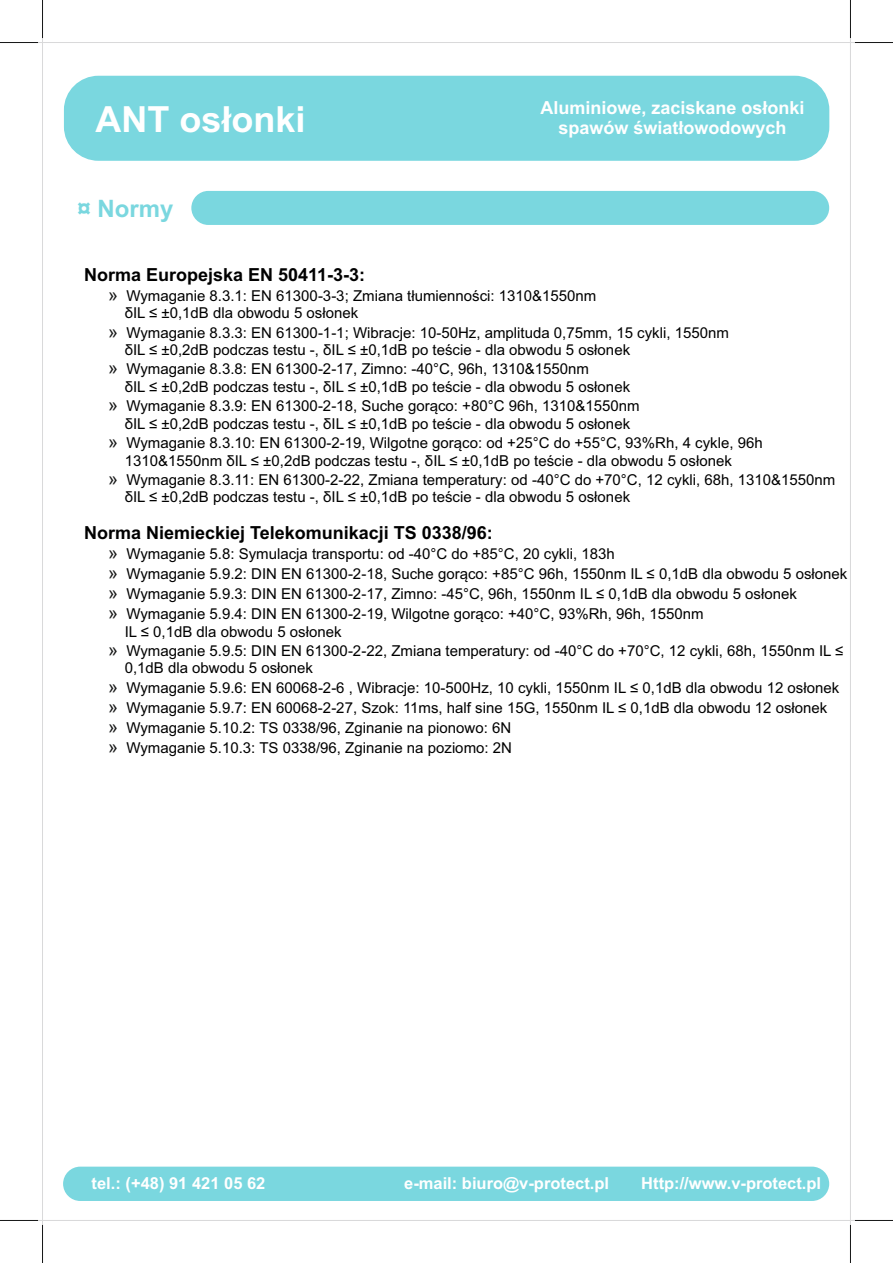
<style>
.page{position:relative;width:893px;height:1263px;background:#fff}
.page>*{position:absolute;margin:0;border:0;box-sizing:border-box;transform-origin:0 0}
.t1{font:700 36px "Arial";color:#fff}
.t2{font:700 24px "Arial";color:#7ad7df}
.t3{font:700 18px "Arial";color:#000}
.t4{font:700 18px/20.1px "Arial";color:#fff;text-align:center}
.t5{font:700 16.5px "Arial";color:#fff}
.t6{font:15px/17.4px "Arial";color:#000}
.s1{font-size:18px;color:#151616}
</style>
<div class="page">
<div style="left:191px;top:191px;width:638px;height:34px;background:#7ad7df;border-radius:17px"></div>
<div style="left:64px;top:76px;width:765px;height:85px;background:#7ad7df;border-radius:34px"></div>
<hr style="left:0;top:42px;width:38px;height:1px;background:#151616">
<hr style="left:42px;top:0;width:1px;height:38px;background:#151616">
<hr style="left:855px;top:42px;width:38px;height:1px;background:#151616">
<hr style="left:850px;top:0;width:1px;height:38px;background:#151616">
<hr style="left:38px;top:42px;width:817px;height:1px;background:#d9d9da">
<hr style="left:42px;top:1225px;width:1px;height:38px;background:#151616">
<hr style="left:850px;top:1225px;width:1px;height:38px;background:#151616">
<div style="left:63px;top:1166px;width:766px;height:35px;background:#7ad7df;border-radius:17px"></div>
<hr style="left:0;top:1220px;width:38px;height:1px;background:#151616">
<hr style="left:855px;top:1220px;width:38px;height:1px;background:#151616">
<hr style="left:38px;top:1220px;width:817px;height:1px;background:#d9d9da">
<hr style="left:42px;top:38px;width:1px;height:1187px;background:#d9d9da">
<hr style="left:850px;top:38px;width:1px;height:1187px;background:#d9d9da">
<h1 class="t1" style="left:96px;top:106px;width:212px">ANT osłonki</h1>
<h2 class="t2" style="left:77px;top:200px;width:98px">¤ Normy</h2>
<p class="t4" style="left:540px;top:99px;width:266px">Aluminiowe, zaciskane osłonki spawów światłowodowych</p>
<p class="t3" style="left:84px;top:267px;width:283px">Norma Europejska EN 50411-3-3:</p>
<p class="t6" style="left:125px;top:288px;width:473px;text-indent:-17px"><span class="s1">»</span> Wymaganie 8.3.1: EN 61300-3-3; Zmiana tłumienności: 1310&amp;1550nm δIL ≤ ±0,1dB dla obwodu 5 osłonek</p>
<p class="t6" style="left:125px;top:325px;width:606px;text-indent:-17px"><span class="s1">»</span> Wymaganie 8.3.3: EN 61300-1-1; Wibracje: 10-50Hz, amplituda 0,75mm, 15 cykli, 1550nm δIL ≤ ±0,2dB podczas testu -, δIL ≤ ±0,1dB po teście - dla obwodu 5 osłonek</p>
<p class="t6" style="left:125px;top:362px;width:507px;text-indent:-17px"><span class="s1">»</span> Wymaganie 8.3.8: EN 61300-2-17, Zimno: -40°C, 96h, 1310&amp;1550nm<br>δIL ≤ ±0,2dB podczas testu -, δIL ≤ ±0,1dB po teście - dla obwodu 5 osłonek</p>
<p class="t6" style="left:108px;top:399px;width:533px;text-align:center"><span class="s1">»</span> Wymaganie 8.3.9: EN 61300-2-18, Suche gorąco: +80°C 96h, 1310&amp;1550nm δIL ≤ ±0,2dB podczas testu -, δIL ≤ ±0,1dB po teście - dla obwodu 5 osłonek</p>
<p class="t6" style="left:125px;top:436px;width:640px;text-indent:-17px"><span class="s1">»</span> Wymaganie 8.3.10: EN 61300-2-19, Wilgotne gorąco: od +25°C do +55°C, 93%Rh, 4 cykle, 96h<br>1310&amp;1550nm δIL ≤ ±0,2dB podczas testu -, δIL ≤ ±0,1dB po teście - dla obwodu 5 osłonek</p>
<p class="t6" style="left:125px;top:472px;width:712px;text-indent:-17px"><span class="s1">»</span> Wymaganie 8.3.11: EN 61300-2-22, Zmiana temperatury: od -40°C do +70°C, 12 cykli, 68h, 1310&amp;1550nm δIL ≤ ±0,2dB podczas testu -, δIL ≤ ±0,1dB po teście - dla obwodu 5 osłonek</p>
<p class="t3" style="left:84px;top:526px;width:410px">Norma Niemieckiej Telekomunikacji TS 0338/96:</p>
<p class="t6" style="left:108px;top:545px;width:741px;line-height:20.1px"><span class="s1">»</span> Wymaganie 5.8: Symulacja transportu: od -40°C do +85°C, 20 cykli, 183h<br><span class="s1">»</span> Wymaganie 5.9.2: DIN EN 61300-2-18, Suche gorąco: +85°C 96h, 1550nm IL ≤ 0,1dB dla obwodu 5 osłonek <span class="s1">»</span> Wymaganie 5.9.3: DIN EN 61300-2-17, Zimno: -45°C, 96h, 1550nm IL ≤ 0,1dB dla obwodu 5 osłonek<br><span class="s1">»</span> Wymaganie 5.9.4: DIN EN 61300-2-19, Wilgotne gorąco: +40°C, 93%Rh, 96h, 1550nm</p>
<p class="t6" style="left:108px;top:623px;width:737px;line-height:19.5px;text-indent:17px">IL ≤ 0,1dB dla obwodu 5 osłonek<br><span class="s1">»</span> Wymaganie 5.9.5: DIN EN 61300-2-22, Zmiana temperatury: od -40°C do +70°C, 12 cykli, 68h, 1550nm IL ≤</p>
<p class="t6" style="left:108px;top:659px;width:733px;line-height:20px;text-indent:17px">0,1dB dla obwodu 5 osłonek<br><span class="s1">»</span> Wymaganie 5.9.6: EN 60068-2-6 , Wibracje: 10-500Hz, 10 cykli, 1550nm IL ≤ 0,1dB dla obwodu 12 osłonek <span class="s1">»</span> Wymaganie 5.9.7: EN 60068-2-27, Szok: 11ms, half sine 15G, 1550nm IL ≤ 0,1dB dla obwodu 12 osłonek <span class="s1">»</span> Wymaganie 5.10.2: TS 0338/96, Zginanie na pionowo: 6N<br><span class="s1">»</span> Wymaganie 5.10.3: TS 0338/96, Zginanie na poziomo: 2N</p>
<p class="t5" style="left:92px;top:1177px;width:175px">tel.: (+48) 91 421 05 62</p>
<p class="t5" style="left:404px;top:1177px;width:206px">e-mail: biuro@v-protect.pl</p>
<p class="t5" style="left:641px;top:1177px;width:181px">Http://www.v-protect.pl</p>
</div>
